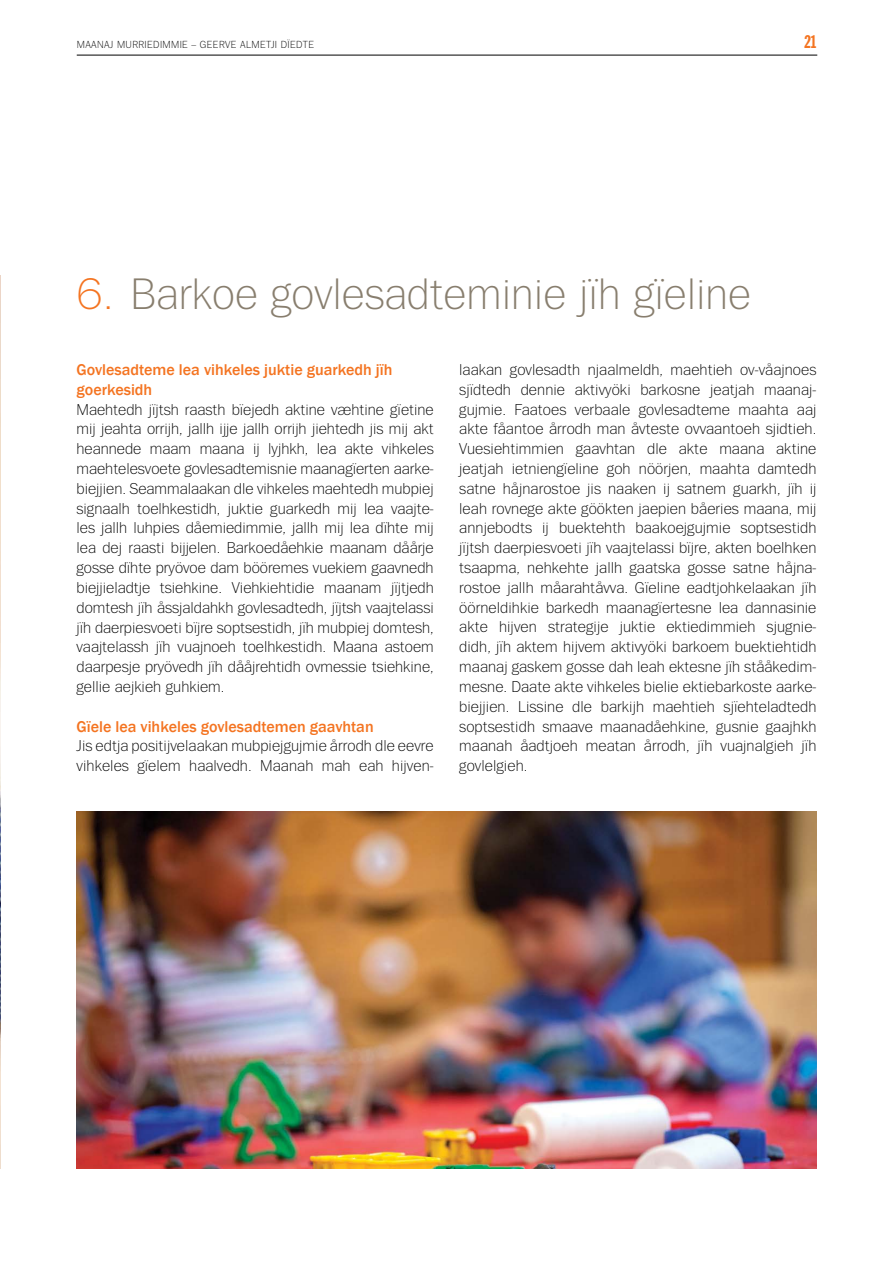
<style>
.page{position:relative;width:893px;height:1263px;background:#fff}
.page>*{position:absolute;margin:0;border:0;box-sizing:border-box;transform-origin:0 0}
.t1{font:300 45px "Tee Franklin";color:#887e6e}
.t2{font:18px "Franklin Gothic Extra Cond";color:#f47421}
.t3{font:300 16.05px/19.8px "Tee Franklin";letter-spacing:.005em;color:#000;text-align:justify}
.t4{font:500 16.05px/19.8px "Franklin Gothic";color:#f47421}
.t5{font:300 10.5px "Tee Franklin";color:#000}
.s1{color:#f47421}
</style>
<div class="page">
<hr style="left:77px;top:55px;width:740px;height:1px;background:#000">
<img style="left:0;top:276px;width:1px;height:892px">
<img style="left:76px;top:811px;width:741px;height:357px">
<p class="t5" style="left:77px;top:39px;width:16px">Maana</p>
<p class="t5" style="left:110px;top:39px;width:29px">j murriedimmie</p>
<p class="t5" style="left:192px;top:39px;width:16px">– geerve</p>
<p class="t5" style="left:240px;top:39px;width:8px">almet</p>
<p class="t5" style="left:271px;top:39px;width:17px">ji dïedte</p>
<p class="t2" style="left:804px;top:32px;width:13px">21</p>
<h1 class="t1" style="left:77px;top:269px;width:676px"><span class="s1">6.</span> Barkoe govlesadteminie jïh gïeline</h1>
<p class="t4" style="left:77px;top:360px;width:317px">Govlesadteme lea vihkeles juktie guarkedh jïh goerkesidh</p>
<p class="t3" style="left:77px;top:399px;width:360px">Maehtedh jïjtsh raasth bïejedh aktine væhtine gïetine mij jeahta orrijh, jallh ijje jallh orrijh jiehtedh jis mij akt heannede maam maana ij lyjhkh, lea akte vihkeles maehtelesvoete govlesadtemisnie maanagïerten aarke&shy;biejjien. Seammalaakan dle vihkeles maehtedh mubpiej signaalh toelhkestidh, juktie guarkedh mij lea vaajte&shy;les jallh luhpies dåemiedimmie, jallh mij lea dïhte mij lea dej raasti bijjelen. Barkoedåehkie maanam dåårje gosse dïhte pryövoe dam bööremes vuekiem gaavnedh biejjieladtje tsiehkine. Viehkiehtidie maanam jïjtjedh domtesh jïh åssjaldahkh govlesadtedh, jïjtsh vaajtelassi jïh daerpiesvoeti bïjre soptsestidh, jïh mubpiej domtesh, vaajtelassh jïh vuajnoeh toelhkestidh. Maana astoem daarpesje pryövedh jïh dååjrehtidh ovmessie tsiehkine, gellie aejkieh guhkiem.</p>
<p class="t4" style="left:77px;top:716px;width:299px">Gïele lea vihkeles govlesadtemen gaavhtan</p>
<p class="t3" style="left:77px;top:736px;width:359px">Jis edtja positijvelaakan mubpiejgujmie årrodh dle eevre vihkeles gïelem haalvedh. Maanah mah eah hijven-</p>
<p class="t3" style="left:459px;top:360px;width:360px">laakan govlesadth njaalmeldh, maehtieh ov-våajnoes sjïdtedh dennie aktivyöki barkosne jeatjah maanaj&shy;gujmie. Faatoes verbaale govlesadteme maahta aaj akte fåantoe årrodh man åvteste ovvaantoeh sjidtieh.<br>Vuesiehtimmien gaavhtan dle akte maana aktine jeatjah ietniengïeline goh nöörjen, maahta damtedh satne håjnarostoe jis naaken ij satnem guarkh, jïh ij leah rovnege akte göökten jaepien båeries maana, mij annjebodts ij buektehth baakoejgujmie soptsestidh jïjtsh daerpiesvoeti jïh vaajtelassi bïjre, akten boelhken tsaapma, nehkehte jallh gaatska gosse satne håjna&shy;rostoe jallh måarahtåvva. Gïeline eadtjohkelaakan jïh öörneldihkie barkedh maanagïertesne lea dannasinie akte hijven strategije juktie ektiedimmieh sjugnie&shy;didh, jïh aktem hijvem aktivyöki barkoem buektiehtidh maanaj gaskem gosse dah leah ektesne jïh stååkedim&shy;mesne. Daate akte vihkeles bielie ektiebarkoste aarke&shy;biejjien. Lissine dle barkijh maehtieh sjïehteladtedh soptsestidh smaave maanadåehkine, gusnie gaajhkh maanah åadtjoeh meatan årrodh, jïh vuajnalgieh jïh govlelgieh.</p>
</div>
